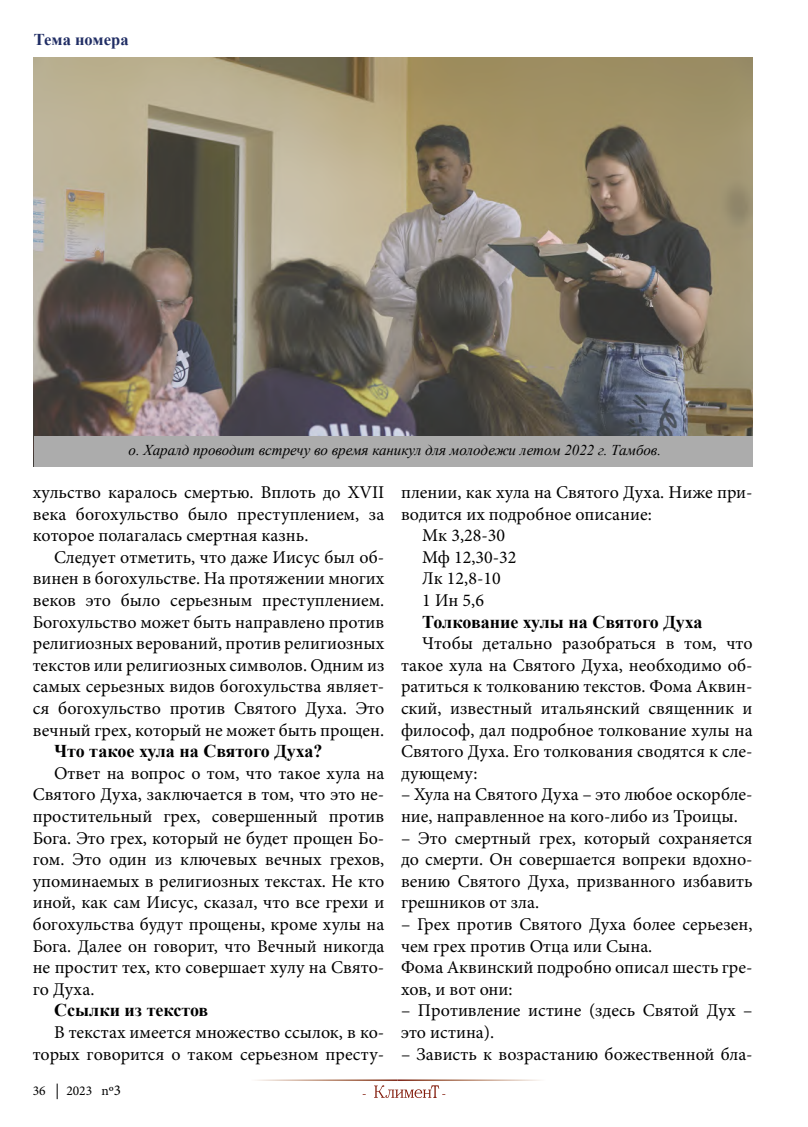
<style>
.page{position:relative;width:808px;height:1127px;background:#fff}
.page>*{position:absolute;margin:0;border:0;box-sizing:border-box;transform-origin:0 0}
.t1{font:18px/21.6px "Minion Pro";color:#000;text-align:justify}
.t2{font:700 18px "Times New Roman";color:#000}
.t3{font:700 16.5px "Times New Roman";color:#202d64}
.t4{font:italic 15px "Times New Roman";color:#000}
.t5{font:13.5px "Minion Pro";color:#000}
.s1{font-size:15px}
</style>
<div class="page">
<svg style="left:57px;top:1083px;width:1px;height:16px"></svg>
<img style="left:34px;top:57px;width:719px;height:380px">
<div style="left:34px;top:437px;width:719px;height:30px;background:#acacac"></div>
<svg style="left:374px;top:1085px;width:71px;height:13px"></svg>
<p class="t3" style="left:34px;top:28px;width:96px">Тема номера</p>
<p class="t4" style="left:129px;top:440px;width:534px">о. Харалд проводит встречу во время каникул для молодежи летом 2022 г. Тамбов.</p>
<p class="t1" style="left:33px;top:481px;width:353px">хульство каралось смертью. Вплоть до XVII века богохульство было преступлением, за которое полагалась смертная казнь.</p>
<p class="t1" style="left:33px;top:546px;width:353px;text-indent:21px">Следует отметить, что даже Иисус был об&shy;винен в богохульстве. На протяжении многих веков это было серьезным преступлением.<br>Богохульство может быть направлено против религиозных верований, против религиозных текстов или религиозных символов. Одним из самых серьезных видов богохульства являет&shy;ся богохульство против Святого Духа. Это вечный грех, который не может быть прощен.</p>
<p class="t2" style="left:54px;top:738px;width:270px">Что такое хула на Святого Духа?</p>
<p class="t1" style="left:33px;top:762px;width:353px;text-indent:21px">Ответ на вопрос о том, что такое хула на Святого Духа, заключается в том, что это не&shy;простительный грех, совершенный против Бога. Это грех, который не будет прощен Бо&shy;гом. Это один из ключевых вечных грехов, упоминаемых в религиозных текстах. Не кто иной, как сам Иисус, сказал, что все грехи и богохульства будут прощены, кроме хулы на Бога. Далее он говорит, что Вечный никогда не простит тех, кто совершает хулу на Свято&shy;го Духа.</p>
<p class="t2" style="left:54px;top:997px;width:156px">Ссылки из текстов</p>
<p class="t1" style="left:33px;top:1021px;width:353px;text-align:right">В текстах имеется множество ссылок, в ко&shy;торых говорится о таком серьезном престу-</p>
<p class="t5" style="left:33px;top:1081px;width:14px">36</p>
<p class="t5" style="left:66px;top:1081px;width:56px">2023 n<span class="s1">º3</span></p>
<p class="t1" style="left:401px;top:481px;width:353px">плении, как хула на Святого Духа. Ниже при-</p>
<p class="t1" style="left:401px;top:503px;width:252px">водится их подробное описание:</p>
<p class="t1" style="left:422px;top:525px;width:84px">Мк 3,28-30</p>
<p class="t1" style="left:422px;top:546px;width:96px">Мф 12,30-32</p>
<p class="t1" style="left:422px;top:568px;width:80px">Лк 12,8-10</p>
<p class="t1" style="left:422px;top:589px;width:63px">1 Ин 5,6</p>
<p class="t2" style="left:422px;top:608px;width:282px">Толкование хулы на Святого Духа</p>
<p class="t1" style="left:401px;top:633px;width:353px;text-indent:21px">Чтобы детально разобраться в том, что такое хула на Святого Духа, необходимо об&shy;ратиться к толкованию текстов. Фома Аквин&shy;ский, известный итальянский священник и философ, дал подробное толкование хулы на Святого Духа. Его толкования сводятся к сле&shy;дующему:</p>
<p class="t1" style="left:401px;top:784px;width:353px">– Хула на Святого Духа – это любое оскорбле&shy;ние, направленное на кого-либо из Троицы.</p>
<p class="t1" style="left:401px;top:827px;width:353px">– Это смертный грех, который сохраняется до смерти. Он совершается вопреки вдохно&shy;вению Святого Духа, призванного избавить грешников от зла.</p>
<p class="t1" style="left:401px;top:913px;width:353px;text-align:left">– Грех против Святого Духа более серьезен, чем грех против Отца или Сына.<br>Фома Аквинский подробно описал шесть гре&shy;хов, и вот они:</p>
<p class="t1" style="left:401px;top:1000px;width:353px">– Противление истине (здесь Святой Дух – это истина).</p>
<p class="t1" style="left:401px;top:1043px;width:353px">– Зависть к возрастанию божественной бла-</p>
</div>
